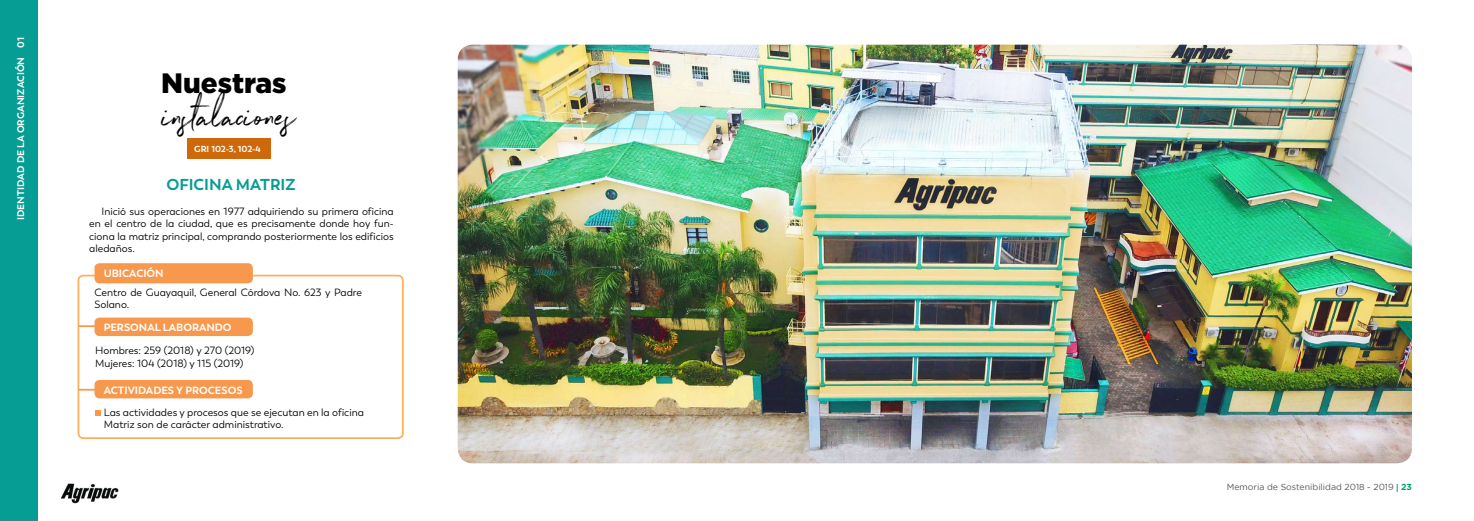
<style>
.page{position:relative;width:1474px;height:521px;background:#fff}
.page>*{position:absolute;margin:0;border:0;box-sizing:border-box;transform-origin:0 0}
.t1{font:40.25px "Northwell";color:#000}
.t2{font:900 28px "Gotham";color:#000}
.t3{font:700 15.75px "Trenda";color:#069d94}
.t4{font:10.5px/12.6px "Trenda";color:#000}
.t5{font:700 10.5px "Trenda";color:#fff}
.t6{font:700 9.62px "Trenda";color:#fff}
.t7{font:8.75px "Gotham";color:#58595b}
.t8{font:700 8.75px "Trenda";color:#fff}
.s1{font-family:"Gill Sans";font-weight:700;color:#00a262}
.s2{font-weight:700;color:#00a262}
</style>
<div class="page">
<img style="left:61px;top:483px;width:58px;height:21px">
<div style="left:78px;top:275px;width:326px;height:164px;border:2px solid #fbaf5d;border-radius:5px"></div>
<div style="left:94px;top:263px;width:159px;height:20px;background:#f8984d;border-radius:5px"></div>
<div style="left:94px;top:317px;width:159px;height:19px;background:#f8984d;border-radius:5px"></div>
<div style="left:94px;top:380px;width:159px;height:18px;background:#f8984d;border-radius:5px"></div>
<div style="left:187px;top:138px;width:83px;height:21px;background:#cd690b"></div>
<hr style="left:78px;top:325px;width:22px;height:2px;background:#f8984d">
<hr style="left:78px;top:389px;width:22px;height:2px;background:#f8984d">
<img style="left:458px;top:45px;width:953px;height:418px">
<div style="left:0;top:0;width:38px;height:521px;background:#069d94"></div>
<svg style="left:95px;top:410px;width:6px;height:6px"></svg>
<p class="t6" style="left:15px;top:220px;width:184px;rotate:-90deg">IDENTIDAD DE LA ORGANIZACIÓN 01</p>
<h2 class="t2" style="left:161px;top:67px;width:127px">Nuestras</h2>
<h1 class="t1" style="left:163px;top:87px;width:134px">instalaciones</h1>
<p class="t8" style="left:194px;top:144px;width:68px">GRI 102-3, 102-4</p>
<h3 class="t3" style="left:166px;top:175px;width:131px">OFICINA MATRIZ</h3>
<p class="t4" style="left:89px;top:205px;width:306px;text-align:justify;text-indent:12px">Inició sus operaciones en 1977 adquiriendo su primera oficina en el centro de la ciudad, que es precisamente donde hoy fun&shy;ciona la matriz principal, comprando posteriormente los edificios aledaños.</p>
<p class="t4" style="left:94px;top:286px;width:269px">Centro de Guayaquil, General Córdova No. 623 y Padre<br>Solano.</p>
<p class="t4" style="left:95px;top:344px;width:161px">Hombres: 259 (2018) y 270 (2019)<br>Mujeres: 104 (2018) y 115 (2019)</p>
<p class="t4" style="left:104px;top:406px;width:261px">Las actividades y procesos que se ejecutan en la oficina<br>Matriz son de carácter administrativo.</p>
<p class="t5" style="left:104px;top:267px;width:62px">UBICACIÓN</p>
<p class="t5" style="left:104px;top:321px;width:129px">PERSONAL LABORANDO</p>
<p class="t5" style="left:104px;top:384px;width:140px">ACTIVIDADES Y PROCESOS</p>
<p class="t7" style="left:1226px;top:482px;width:187px">Memoria de Sostenibilidad 2018 - 2019 <span class="s1">|</span> <span class="s2">23</span></p>
</div>
